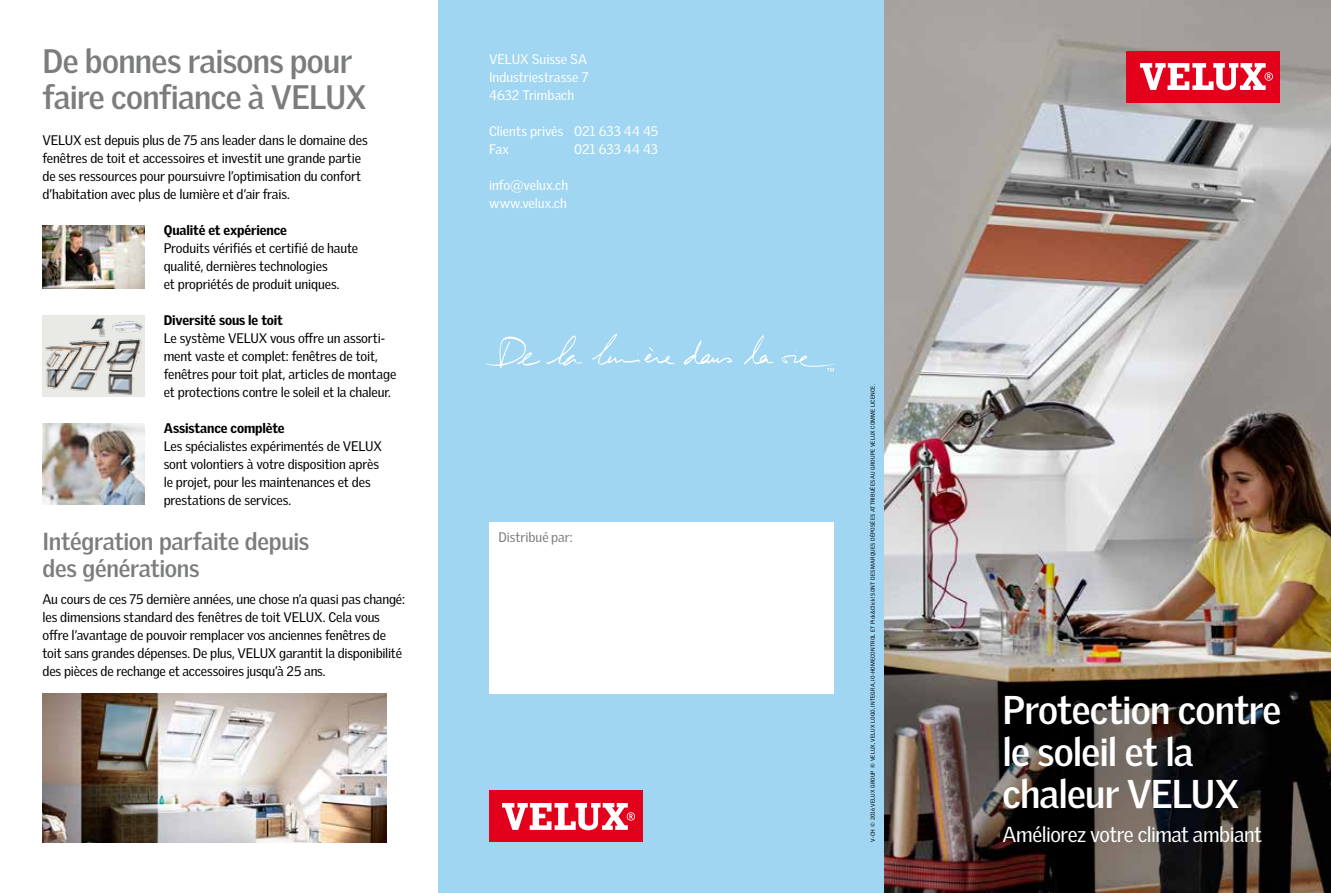
<style>
.page{position:relative;width:1331px;height:893px;background:#fff}
.page>*{position:absolute;margin:0;border:0;box-sizing:border-box;transform-origin:0 0}
.t1{font:700 39px/42px "Velux Gothic";letter-spacing:-.025em;color:#fff}
.t2{font:700 33px/36px "Velux Gothic";letter-spacing:-.02em;color:#7b7c7d}
.t3{font:700 24px/27px "Velux Gothic";letter-spacing:-.015em;color:#7b7c7d}
.t4{font:21px "Velux Gothic";letter-spacing:-.02em;color:#fff}
.t5{font:13.5px/18px "Velux Gothic";letter-spacing:-.01em;color:#000}
.t6{font:13.5px/18px "Velux Gothic";color:#fff}
.t7{font:900 13.5px "Velux Gothic";letter-spacing:-.01em;color:#000}
.t8{font:13.5px "Velux Gothic";color:#7b7c7d}
.t9{font:5.7px "Velux Gothic";letter-spacing:.025em;color:#000}
</style>
<div class="page">
<div style="left:438px;top:0;width:446px;height:893px;background:#a0d6f1"></div>
<div style="left:489px;top:791px;width:153px;height:51px;background:#e2001a"></div>
<svg style="left:502px;top:803px;width:133px;height:27px"></svg>
<img style="left:884px;top:0;width:447px;height:893px">
<div style="left:1127px;top:51px;width:153px;height:51px;background:#e2001a"></div>
<svg style="left:1140px;top:63px;width:133px;height:27px"></svg>
<img style="left:43px;top:694px;width:344px;height:148px">
<div style="left:489px;top:523px;width:344px;height:171px;background:#fff"></div>
<svg style="left:744px;top:335px;width:30px;height:30px"></svg>
<svg style="left:486px;top:335px;width:97px;height:33px"></svg>
<svg style="left:684px;top:340px;width:48px;height:25px"></svg>
<svg style="left:592px;top:334px;width:83px;height:31px"></svg>
<svg style="left:781px;top:350px;width:54px;height:22px"></svg>
<img style="left:43px;top:316px;width:102px;height:81px">
<img style="left:43px;top:226px;width:102px;height:63px">
<img style="left:43px;top:424px;width:102px;height:81px">
<h2 class="t2" style="left:43px;top:43px;width:326px">De bonnes raisons pour faire confiance à VELUX</h2>
<p class="t5" style="left:43px;top:131px;width:327px">VELUX est depuis plus de 75 ans leader dans le domaine des fenêtres de toit et accessoires et investit une grande partie de ses ressources pour poursuivre l’optimisation du confort d’habitation avec plus de lumière et d’air frais.</p>
<p class="t7" style="left:164px;top:221px;width:125px">Qualité et expérience</p>
<p class="t5" style="left:164px;top:239px;width:196px">Produits vérifiés et certifié de haute qualité, dernières technologies<br>et propriétés de produit uniques.</p>
<p class="t7" style="left:164px;top:311px;width:121px">Diversité sous le toit</p>
<p class="t5" style="left:164px;top:329px;width:234px">Le système VELUX vous offre un assorti&shy;ment vaste et complet: fenêtres de toit, fenêtres pour toit plat, articles de montage et protections contre le soleil et la chaleur.</p>
<p class="t7" style="left:164px;top:419px;width:123px">Assistance complète</p>
<p class="t5" style="left:164px;top:437px;width:220px">Les spécialistes expérimentés de VELUX sont volontiers à votre disposition après le projet, pour les maintenances et des prestations de services.</p>
<h3 class="t3" style="left:43px;top:528px;width:268px">Intégration parfaite depuis des générations</h3>
<p class="t5" style="left:43px;top:590px;width:364px">Au cours de ces 75 dernière années, une chose n’a quasi pas changé: les dimensions standard des fenêtres de toit VELUX. Cela vous offre l’avantage de pouvoir remplacer vos anciennes fenêtres de toit sans grandes dépenses. De plus, VELUX garantit la disponibilité des pièces de rechange et accessoires jusqu’à 25 ans.</p>
<p class="t6" style="left:489px;top:50px;width:101px;text-align:justify">VELUX Suisse SA Industriestrasse 7<br>4632 Trimbach</p>
<p class="t6" style="left:489px;top:122px;width:171px">Clients privés 021 633 44 45<br>Fax</p>
<p class="t6" style="left:574px;top:140px;width:85px">021 633 44 43</p>
<p class="t6" style="left:489px;top:176px;width:81px">info@velux.ch www.velux.ch</p>
<p class="t8" style="left:498px;top:529px;width:76px">Distribué par:</p>
<p class="t9" style="left:869px;top:842px;width:459px;rotate:-90deg">V-CH © 2016 VELUX GROUP ® VELUX, VELUX LOGO, INTEGRA, IO-HOMECONTROL ET Pick&amp;Click! SONT DES MARQUES DÉPOSÉES ATTRIBUÉES AU GROUPE VELUX COMME LICENCE.</p>
<h1 class="t1" style="left:1003px;top:688px;width:280px">Protection contre le soleil et la chaleur VELUX</h1>
<h3 class="t4" style="left:1002px;top:822px;width:261px">Améliorez votre climat ambiant</h3>
</div>
